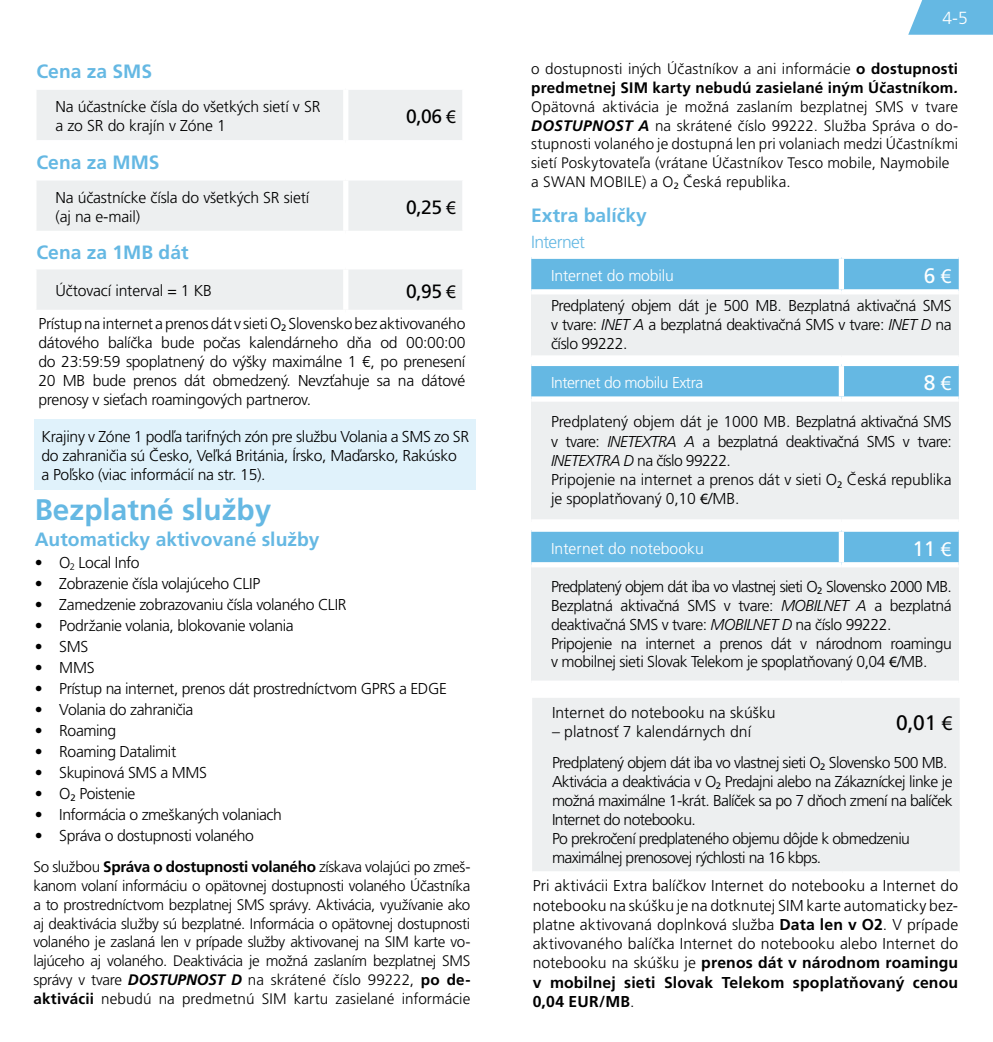
<style>
.page{position:relative;width:993px;height:1042px;background:#fff}
.page>*{position:absolute;margin:0;border:0;box-sizing:border-box;transform-origin:0 0}
.t1{font:700 29.75px "Frutiger CE";color:#65b8e3}
.t2{font:21px "Frutiger CE";color:#fff}
.t3{font:21px "Frutiger CE";color:#000}
.t4{font:700 19.25px "Frutiger CE";color:#65b8e3}
.t5{font:19.25px "Frutiger CE";color:#000}
.t6{font:300 17.5px "Frutiger CE";letter-spacing:-.04em;color:#65b8e3}
.t7{font:300 17.5px "Frutiger CE";color:#fff}
.t8{font:300 15.75px/18.9px "Frutiger CE";letter-spacing:-.03em;color:#000}
.t9{font:300 15.75px/19.2px "Frutiger CE";letter-spacing:-.01em;color:#000}
.t10{font:300 15.75px "Frutiger CE";color:#000}
.t11{font:300 15.75px "Frutiger CE";letter-spacing:-.01em;color:#fff}
.t12{font:300 15.75px "Frutiger CE";letter-spacing:-.03em;color:#fff}
.t13{font:300 15.22px/18.7px "Frutiger CE";letter-spacing:.005em;color:#000}
.s1{font-family:"Myriad Pro"}
.s2{font-weight:700}
.s3{font-weight:700;font-style:italic}
.s4{font-style:italic}
.s5{font-family:"Myriad Pro";font-weight:400}
</style>
<div class="page">
<div style="left:37px;top:90px;width:425px;height:50px;background:#edeff0"></div>
<div style="left:343px;top:90px;width:5px;height:50px;background:#fff"></div>
<div style="left:37px;top:181px;width:425px;height:50px;background:#edeff0"></div>
<div style="left:343px;top:180px;width:5px;height:51px;background:#fff"></div>
<div style="left:37px;top:270px;width:425px;height:40px;background:#edeff0"></div>
<div style="left:343px;top:269px;width:5px;height:41px;background:#fff"></div>
<div style="left:35px;top:419px;width:440px;height:70px;background:#e0f2fb"></div>
<svg style="left:908px;top:0;width:84px;height:35px"></svg>
<div style="left:531px;top:366px;width:427px;height:30px;background:#65b8e3"></div>
<div style="left:531px;top:399px;width:427px;height:122px;background:#edeff0"></div>
<div style="left:838px;top:366px;width:5px;height:30px;background:#fff"></div>
<div style="left:531px;top:396px;width:310px;height:6px;background:#fff"></div>
<div style="left:841px;top:396px;width:117px;height:6px;background:#fff"></div>
<hr style="left:531px;top:519px;width:310px;height:4px;background:#fff">
<hr style="left:841px;top:519px;width:117px;height:4px;background:#fff">
<div style="left:531px;top:259px;width:427px;height:30px;background:#65b8e3"></div>
<div style="left:531px;top:292px;width:427px;height:65px;background:#edeff0"></div>
<div style="left:838px;top:259px;width:5px;height:30px;background:#fff"></div>
<div style="left:531px;top:289px;width:310px;height:5px;background:#fff"></div>
<div style="left:841px;top:289px;width:117px;height:5px;background:#fff"></div>
<svg style="left:531px;top:257px;width:310px;height:2px"></svg>
<svg style="left:841px;top:257px;width:117px;height:2px"></svg>
<hr style="left:531px;top:355px;width:310px;height:4px;background:#fff">
<hr style="left:841px;top:355px;width:117px;height:4px;background:#fff">
<div style="left:531px;top:532px;width:427px;height:30px;background:#65b8e3"></div>
<div style="left:531px;top:565px;width:427px;height:117px;background:#edeff0"></div>
<div style="left:838px;top:532px;width:5px;height:30px;background:#fff"></div>
<div style="left:531px;top:562px;width:310px;height:5px;background:#fff"></div>
<div style="left:841px;top:562px;width:117px;height:5px;background:#fff"></div>
<svg style="left:531px;top:530px;width:310px;height:2px"></svg>
<svg style="left:841px;top:530px;width:117px;height:2px"></svg>
<hr style="left:531px;top:680px;width:310px;height:4px;background:#fff">
<hr style="left:841px;top:680px;width:117px;height:4px;background:#fff">
<div style="left:532px;top:698px;width:427px;height:173px;background:#edeff0"></div>
<p class="t4" style="left:37px;top:60px;width:117px">Cena za SMS</p>
<p class="t9" style="left:55px;top:97px;width:266px">Na účastnícke čísla do všetkých sietí v SR a zo SR do krajín v Zóne 1</p>
<p class="t5" style="left:406px;top:105px;width:51px">0,06 <span class="s1">€</span></p>
<p class="t4" style="left:37px;top:151px;width:125px">Cena za MMS</p>
<p class="t9" style="left:55px;top:188px;width:255px">Na účastnícke čísla do všetkých SR sietí (aj na e-mail)</p>
<p class="t5" style="left:406px;top:196px;width:51px">0,25 <span class="s1">€</span></p>
<p class="t4" style="left:37px;top:242px;width:153px">Cena za 1MB dát</p>
<p class="t9" style="left:55px;top:281px;width:158px">Účtovací interval = 1 KB</p>
<p class="t5" style="left:406px;top:280px;width:51px">0,95 <span class="s1">€</span></p>
<p class="t8" style="left:38px;top:314px;width:428px;text-align:justify">Prístup na internet a prenos dát v sieti O<sub>2</sub> Slovensko bez aktivovaného dátového balíčka bude počas kalendárneho dňa od 00:00:00 do 23:59:59 spoplatnený do výšky maximálne 1 €, po prenesení 20 MB bude prenos dát obmedzený. Nevzťahuje sa na dátové prenosy v sieťach roamingových partnerov.</p>
<p class="t8" style="left:41px;top:427px;width:429px">Krajiny v Zóne 1 podľa tarifných zón pre službu Volania a SMS zo SR do zahraničia sú Česko, Veľká Británia, Írsko, Maďarsko, Rakúsko<br>a Poľsko (viac informácií na str. 15).</p>
<h1 class="t1" style="left:35px;top:493px;width:238px">Bezplatné služby</h1>
<p class="t4" style="left:35px;top:528px;width:286px">Automaticky aktivované služby</p>
<p class="t8" style="left:35px;top:553px;width:106px">• O<sub>2</sub> Local Info</p>
<p class="t8" style="left:35px;top:574px;width:227px">• Zobrazenie čísla volajúceho CLIP</p>
<p class="t8" style="left:35px;top:595px;width:313px">• Zamedzenie zobrazovaniu čísla volaného CLIR</p>
<p class="t8" style="left:35px;top:616px;width:260px">• Podržanie volania, blokovanie volania</p>
<p class="t8" style="left:35px;top:637px;width:55px">• SMS</p>
<p class="t8" style="left:35px;top:658px;width:61px">• MMS</p>
<p class="t8" style="left:35px;top:679px;width:413px">• Prístup na internet, prenos dát prostredníctvom GPRS a EDGE</p>
<p class="t8" style="left:35px;top:700px;width:160px">• Volania do zahraničia</p>
<p class="t8" style="left:35px;top:721px;width:83px">• Roaming</p>
<p class="t8" style="left:35px;top:742px;width:143px">• Roaming Datalimit</p>
<p class="t8" style="left:35px;top:763px;width:174px">• Skupinová SMS a MMS</p>
<p class="t8" style="left:35px;top:784px;width:102px">• O<sub>2</sub> Poistenie</p>
<p class="t8" style="left:35px;top:805px;width:248px">• Informácia o zmeškaných volaniach</p>
<p class="t8" style="left:35px;top:826px;width:220px">• Správa o dostupnosti volaného</p>
<p class="t13" style="left:33px;top:858px;width:438px;text-align:justify">So službou <span class="s2">Správa o dostupnosti volaného</span> získava volajúci po zmeš&shy;kanom volaní informáciu o opätovnej dostupnosti volaného Účastníka a to prostredníctvom bezplatnej SMS správy. Aktivácia, využívanie ako aj deaktivácia služby sú bezplatné. Informácia o opätovnej dostupnosti volaného je zaslaná len v prípade služby aktivovanej na SIM karte vo&shy;lajúceho aj volaného. Deaktivácia je možná zaslaním bezplatnej SMS správy v tvare <span class="s3">DOSTUPNOST D</span> na skrátené číslo 99222, <span class="s2">po de&shy;aktivácii</span> nebudú na predmetnú SIM kartu zasielané informácie</p>
<p class="t7" style="left:942px;top:8px;width:27px">4-5</p>
<p class="t13" style="left:531px;top:60px;width:428px">o dostupnosti iných Účastníkov a ani informácie <span class="s2">o dostupnosti predmetnej SIM karty nebudú zasielané iným Účastníkom</span><span class="s3">.<br></span>Opätovná aktivácia je možná zaslaním bezplatnej SMS v tvare <span class="s3">DOSTUPNOST A</span> na skrátené číslo 99222. Služba Správa o do&shy;stupnosti volaného je dostupná len pri volaniach medzi Účastníkmi sietí Poskytovateľa (vrátane Účastníkov Tesco mobile, Naymobile a SWAN MOBILE) a O<sub>2</sub> Česká republika.</p>
<p class="t4" style="left:531px;top:204px;width:117px">Extra balíčky</p>
<p class="t6" style="left:531px;top:232px;width:55px">Internet</p>
<p class="t11" style="left:551px;top:266px;width:124px">Internet do mobilu</p>
<h2 class="t2" style="left:923px;top:263px;width:29px">6 <span class="s1">€</span></h2>
<p class="t8" style="left:551px;top:296px;width:402px;text-align:justify">Predplatený objem dát je 500 MB. Bezplatná aktivačná SMS v tvare: <span class="s4">INET A</span> a bezplatná deaktivačná SMS v tvare: <span class="s4">INET D</span> na číslo 99222.</p>
<p class="t12" style="left:551px;top:373px;width:154px">Internet do mobilu Extra</p>
<h2 class="t2" style="left:923px;top:370px;width:29px">8 <span class="s1">€</span></h2>
<p class="t9" style="left:551px;top:412px;width:402px">Predplatený objem dát je 1000 MB. Bezplatná aktivačná SMS v tvare: <span class="s4">INETEXTRA A</span> a bezplatná deaktivačná SMS v tvare:<br><span class="s4">INETEXTRA D</span> na číslo 99222.<br>Pripojenie na internet a prenos dát v sieti O<sub>2</sub> Česká republika je spoplatňovaný 0,10 <span class="s5">€</span>/MB.</p>
<p class="t11" style="left:551px;top:539px;width:154px">Internet do notebooku</p>
<h2 class="t2" style="left:912px;top:536px;width:41px">11 <span class="s1">€</span></h2>
<p class="t8" style="left:551px;top:577px;width:402px">Predplatený objem dát iba vo vlastnej sieti O<sub>2</sub> Slovensko 2000 MB.<br>Bezplatná aktivačná SMS v tvare: <span class="s4">MOBILNET A</span> a bezplatná deaktivačná SMS v tvare: <span class="s4">MOBILNET D</span> na číslo 99222.<br>Pripojenie na internet a prenos dát v národnom roamingu v mobilnej sieti Slovak Telekom je spoplatňovaný 0,04 <span class="s5">€</span>/MB.</p>
<p class="t10" style="left:552px;top:704px;width:225px">Internet do notebooku na skúšku</p>
<p class="t10" style="left:552px;top:723px;width:200px">– platnosť 7 kalendárnych dní</p>
<h2 class="t3" style="left:895px;top:710px;width:58px">0,01 <span class="s1">€</span></h2>
<p class="t8" style="left:552px;top:753px;width:402px">Predplatený objem dát iba vo vlastnej sieti O<sub>2</sub> Slovensko 500 MB.<br>Aktivácia a deaktivácia v O<sub>2</sub> Predajni alebo na Zákazníckej linke je možná maximálne 1-krát. Balíček sa po 7 dňoch zmení na balíček Internet do notebooku.<br>Po prekročení predplateného objemu dôjde k obmedzeniu maximálnej prenosovej rýchlosti na 16 kbps.</p>
<p class="t8" style="left:532px;top:876px;width:427px;text-align:justify">Pri aktivácii Extra balíčkov Internet do notebooku a Internet do notebooku na skúšku je na dotknutej SIM karte automaticky bez&shy;platne aktivovaná doplnková služba <span class="s2">Data len v O2</span>. V prípade aktivovaného balíčka Internet do notebooku alebo Internet do notebooku na skúšku je <span class="s2">prenos dát v národnom roamingu v mobilnej sieti Slovak Telekom spoplatňovaný cenou 0,04 EUR/MB</span>.</p>
</div>
